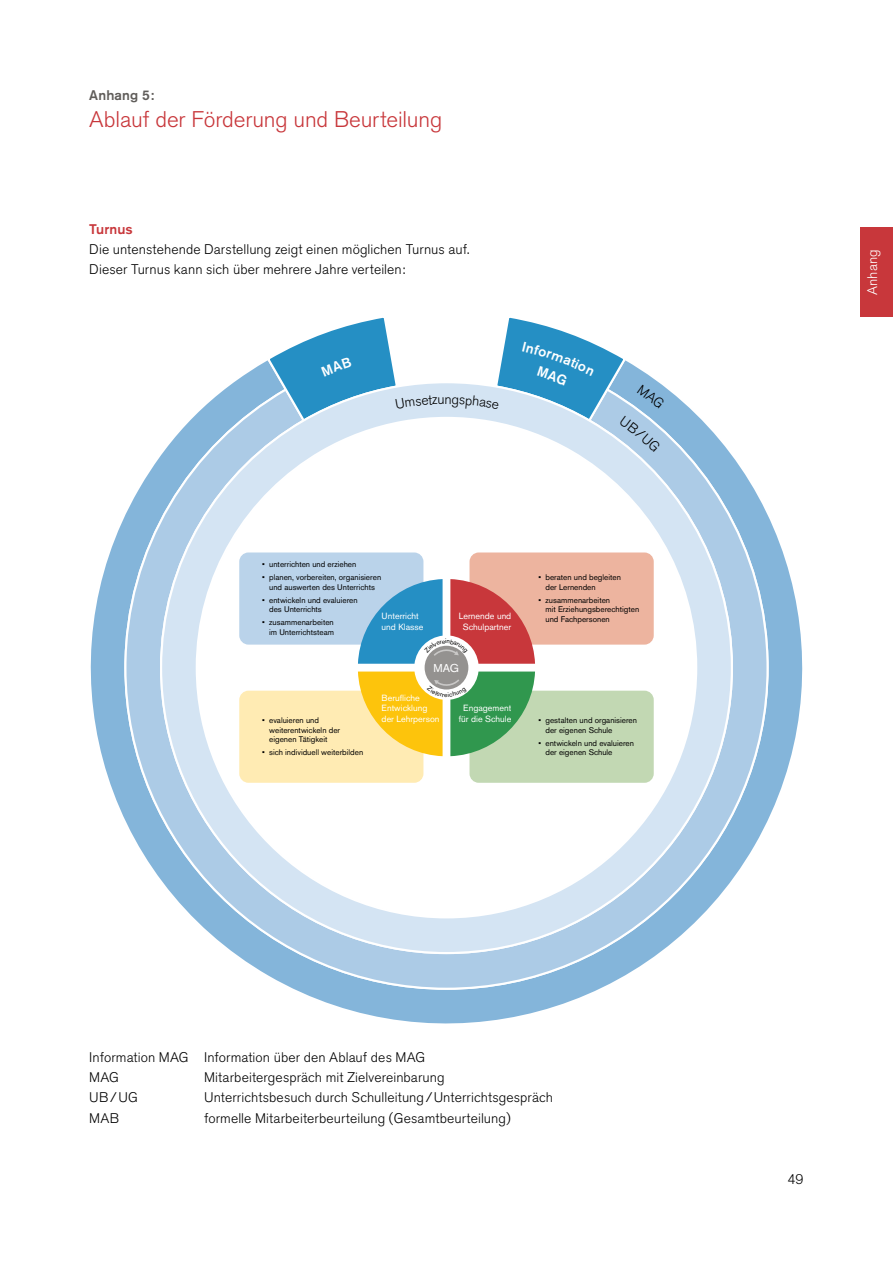
<style>
.page{position:relative;width:893px;height:1263px;background:#fff}
.page>*{position:absolute;margin:0;border:0;box-sizing:border-box;transform-origin:0 0}
.t1{font:300 22.5px "Akzidenz Grotesk BE";letter-spacing:-.005em;color:#c8373b}
.t2{font:300 13.8px/20.2px "Akzidenz Grotesk BE";letter-spacing:.005em;color:#000}
.t3{font:500 13.8px "Akzidenz Grotesk BE";letter-spacing:.01em;color:#605d5a}
.t4{font:300 13.8px "Akzidenz Grotesk BE";letter-spacing:.005em;color:#fff}
.t5{font:500 13.8px "Akzidenz Grotesk BE";letter-spacing:.005em;color:#c8373b}
.t6{font:11.4px "Akzidenz Grotesk BE";color:#fff}
.t7{font:9px/10.6px "Akzidenz Grotesk BE";color:#fff}
.t8{font:8.1px/9.8px "Akzidenz Grotesk BE";color:#000}
</style>
<div class="page">
<div style="left:860px;top:227px;width:33px;height:90px;background:#c8373b"></div>
<svg style="left:90px;top:362px;width:713px;height:662px"></svg>
<svg style="left:123px;top:387px;width:647px;height:604px"></svg>
<svg style="left:159px;top:380px;width:575px;height:575px"></svg>
<div style="left:239px;top:552px;width:184px;height:93px;background:#bad3ea;border-radius:9px"></div>
<div style="left:469px;top:552px;width:185px;height:93px;background:#edb49f;border-radius:9px"></div>
<div style="left:239px;top:691px;width:184px;height:92px;background:#ffebb3;border-radius:9px"></div>
<div style="left:469px;top:691px;width:185px;height:92px;background:#c2d8b3;border-radius:9px"></div>
<div style="left:425px;top:646px;width:43px;height:43px;background:#949290;border-radius:50%"></div>
<svg style="left:265px;top:317px;width:400px;height:135px"></svg>
<svg style="left:358px;top:579px;width:177px;height:85px"></svg>
<svg style="left:358px;top:671px;width:177px;height:85px"></svg>
<h2 class="t3" style="left:89px;top:86px;width:66px">Anhang 5:</h2>
<h1 class="t1" style="left:89px;top:107px;width:354px">Ablauf der Förderung und Beurteilung</h1>
<h2 class="t5" style="left:89px;top:221px;width:45px">Turnus</h2>
<h2 class="t2" style="left:89px;top:239px;width:382px">Die untenstehende Darstellung zeigt einen möglichen Turnus auf.<br>Dieser Turnus kann sich über mehrere Jahre verteilen:</h2>
<p class="t8" style="left:262px;top:559px;width:96px">• unterrichten und erziehen</p>
<p class="t8" style="left:262px;top:572px;width:120px;text-align:center">• planen, vorbereiten, organisieren und auswerten des Unterrichts</p>
<p class="t8" style="left:269px;top:595px;width:90px;text-indent:-7px">• entwickeln und evaluieren des Unterrichts</p>
<p class="t8" style="left:262px;top:618px;width:73px;text-align:right">• zusammenarbeiten im Unterrichtsteam</p>
<p class="t7" style="left:382px;top:610px;width:43px">Unterricht und Klasse</p>
<p class="t7" style="left:459px;top:610px;width:54px;text-align:center">Lernende und<br>Schulpartner</p>
<p class="t8" style="left:269px;top:715px;width:72px;text-indent:-7px">• evaluieren und weiterentwickeln der eigenen Tätigkeit</p>
<p class="t8" style="left:262px;top:748px;width:102px">• sich individuell weiterbilden</p>
<h3 class="t6" style="left:433px;top:661px;width:27px">MAG</h3>
<p class="t7" style="left:382px;top:692px;width:59px">Berufliche<br>Entwicklung der Lehrperson</p>
<p class="t7" style="left:459px;top:703px;width:54px;text-align:center">Engagement für die Schule</p>
<p class="t8" style="left:545px;top:572px;width:77px;text-indent:-7px">• beraten und begleiten der Lernenden</p>
<p class="t8" style="left:545px;top:595px;width:95px;text-indent:-7px">• zusammenarbeiten<br>mit Erziehungsberechtigten und Fachpersonen</p>
<p class="t8" style="left:545px;top:715px;width:93px;text-indent:-7px">• gestalten und organisieren der eigenen Schule</p>
<p class="t8" style="left:545px;top:738px;width:90px;text-indent:-7px">• entwickeln und evaluieren der eigenen Schule</p>
<h2 class="t2" style="left:89px;top:1047px;width:338px">Information MAG Information über den Ablauf des MAG<br>MAG</h2>
<h2 class="t2" style="left:204px;top:1068px;width:242px">Mitarbeitergespräch mit Zielvereinbarung</h2>
<h2 class="t2" style="left:89px;top:1088px;width:50px">UB/UG</h2>
<h2 class="t2" style="left:204px;top:1088px;width:350px">Unterrichtsbesuch durch Schulleitung/Unterrichtsgespräch</h2>
<h2 class="t2" style="left:89px;top:1108px;width:31px">MAB</h2>
<h2 class="t2" style="left:204px;top:1108px;width:308px">formelle Mitarbeiterbeurteilung (Gesamtbeurteilung)</h2>
<h2 class="t4" style="left:864px;top:295px;width:47px;rotate:-90deg">Anhang</h2>
<h2 class="t2" style="left:787px;top:1169px;width:18px">49</h2>
</div>
